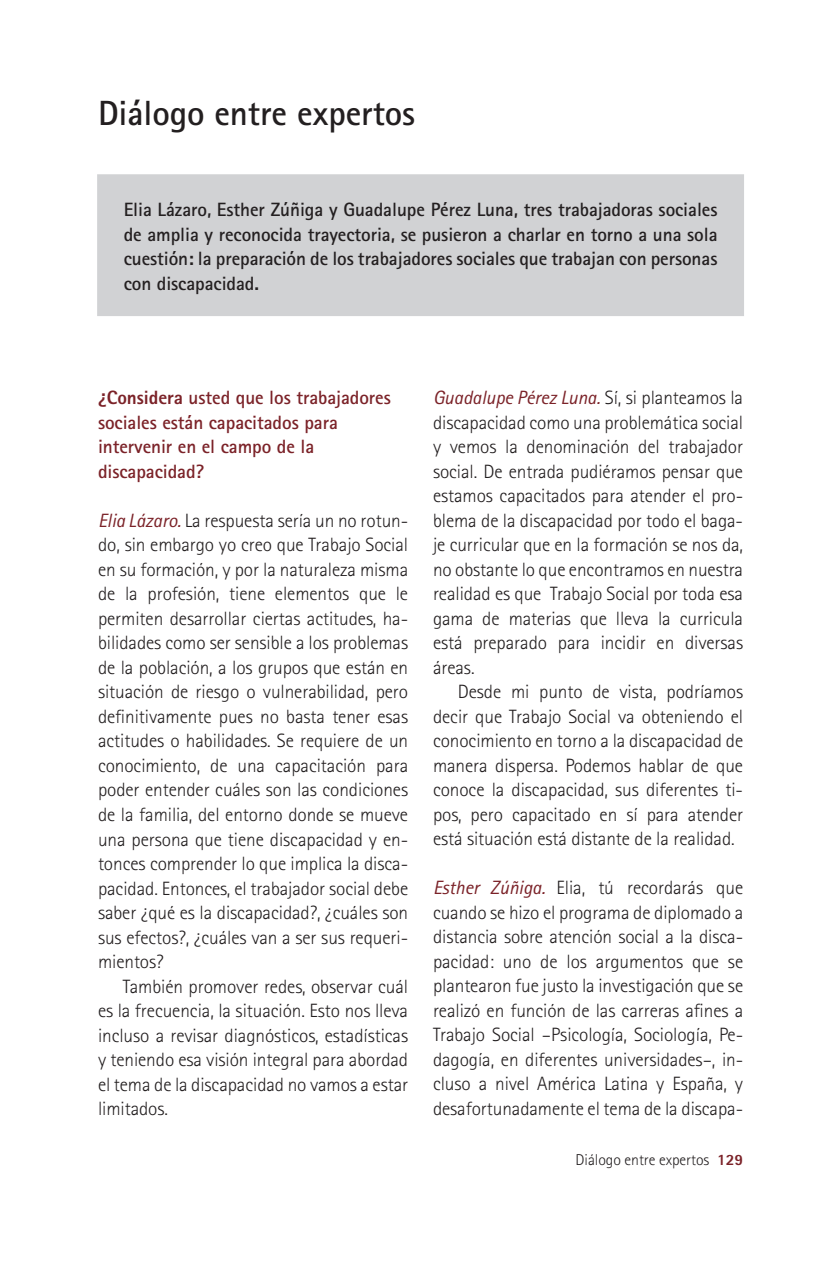
<style>
.page{position:relative;width:840px;height:1261px;background:#fff}
.page>*{position:absolute;margin:0;border:0;box-sizing:border-box;transform-origin:0 0}
.t1{font:700 35px "Rotis Sans Serif";letter-spacing:-.005em;color:#231f20}
.t2{font:300 19.25px/24.5px "Rotis Sans Serif";letter-spacing:-.005em;color:#231f20;text-align:justify}
.t3{font:700 19.25px/24.5px "Rotis Sans Serif";letter-spacing:-.005em;color:#231f20;text-align:justify}
.t4{font:700 19.25px/24.5px "Rotis Sans Serif";letter-spacing:-.005em;color:#7b2228}
.t5{font:300 15.75px "Rotis Sans Serif";letter-spacing:-.005em;color:#231f20}
.s1{font-weight:800}
.s2{font-weight:400;font-style:italic;color:#7b2228}
.s3{font-weight:800;color:#7b2228}
</style>
<div class="page">
<div style="left:98px;top:175px;width:645px;height:140px;background:#d1d2d4"></div>
<div style="left:97px;top:174px;width:647px;height:142px;border:2px solid #d1d2d4"></div>
<h1 class="t1" style="left:98px;top:91px;width:319px">Diálogo entre expertos</h1>
<p class="t3" style="left:124px;top:197px;width:595px">Elia Lázaro, Esther Zúñiga y Guadalupe Pérez Luna, tres trabajadoras sociales de amplia y reconocida trayectoria, se pusieron a charlar en torno a una sola cuestión: la preparación de los trabajadores sociales que trabajan con personas con discapacidad.</p>
<p class="t4" style="left:98px;top:385px;width:294px"><span class="s1">¿Considera</span> usted que los trabajadores sociales están capacitados para intervenir en el campo de la discapacidad?</p>
<p class="t2" style="left:98px;top:508px;width:312px"><span class="s2">Elia Lázaro.</span> La respuesta sería un no rotun&shy;do, sin embargo yo creo que Trabajo Social en su formación, y por la naturaleza misma de la profesión, tiene elementos que le permiten desarrollar ciertas actitudes, ha&shy;bilidades como ser sensible a los problemas de la población, a los grupos que están en situación de riesgo o vulnerabilidad, pero definitivamente pues no basta tener esas actitudes o habilidades. Se requiere de un conocimiento, de una capacitación para poder entender cuáles son las condiciones de la familia, del entorno donde se mueve una persona que tiene discapacidad y en&shy;tonces comprender lo que implica la disca&shy;pacidad. Entonces, el trabajador social debe saber ¿qué es la discapacidad?, ¿cuáles son sus efectos?, ¿cuáles van a ser sus requeri&shy;mientos?</p>
<p class="t2" style="left:98px;top:974px;width:312px;text-indent:25px">También promover redes, observar cuál es la frecuencia, la situación. Esto nos lleva incluso a revisar diagnósticos, estadísticas y teniendo esa visión integral para abordad el tema de la discapacidad no vamos a estar limitados.</p>
<p class="t2" style="left:433px;top:385px;width:312px"><span class="s2">Guadalupe Pérez Luna.</span> Sí, si planteamos la discapacidad como una problemática social y vemos la denominación del trabajador social. De entrada pudiéramos pensar que estamos capacitados para atender el pro&shy;blema de la discapacidad por todo el baga&shy;je curricular que en la formación se nos da, no obstante lo que encontramos en nuestra realidad es que Trabajo Social por toda esa gama de materias que lleva la curricula está preparado para incidir en diversas áreas.</p>
<p class="t2" style="left:433px;top:679px;width:312px;text-indent:25px">Desde mi punto de vista, podríamos decir que Trabajo Social va obteniendo el conocimiento en torno a la discapacidad de manera dispersa. Podemos hablar de que conoce la discapacidad, sus diferentes ti&shy;pos, pero capacitado en sí para atender está situación está distante de la realidad.</p>
<p class="t2" style="left:433px;top:875px;width:312px"><span class="s2">Esther Zúñiga.</span> Elia, tú recordarás que cuando se hizo el programa de diplomado a distancia sobre atención social a la disca&shy;pacidad: uno de los argumentos que se plantearon fue justo la investigación que se realizó en función de las carreras afines a Trabajo Social –Psicología, Sociología, Pe&shy;dagogía, en diferentes universidades–, in&shy;cluso a nivel América Latina y España, y desafortunadamente el tema de la discapa-</p>
<p class="t5" style="left:575px;top:1150px;width:169px">Diálogo entre expertos <span class="s3">129</span></p>
</div>
